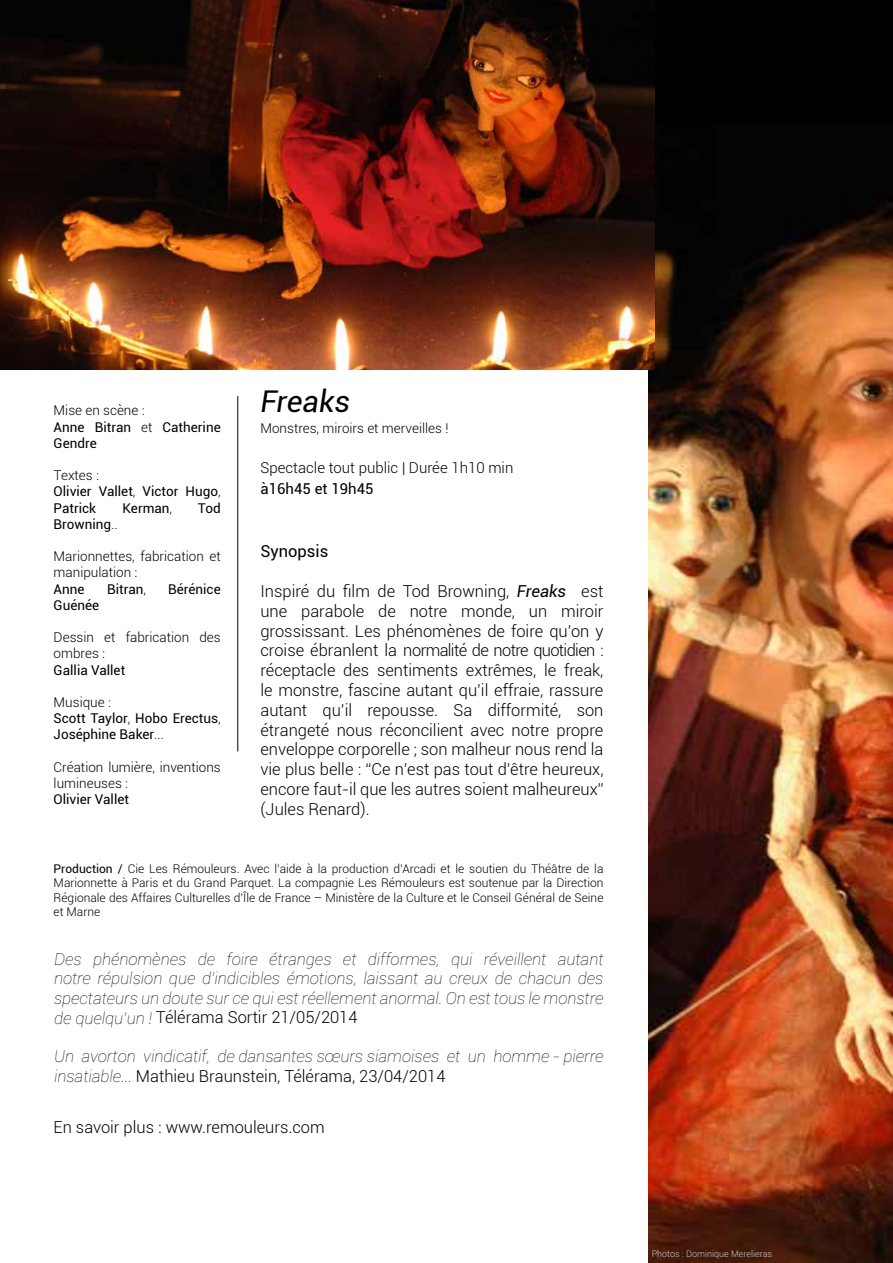
<style>
.page{position:relative;width:893px;height:1263px;background:#fff}
.page>*{position:absolute;margin:0;border:0;box-sizing:border-box;transform-origin:0 0}
.t1{font:italic 30px "Roboto";color:#000}
.t2{font:300 16.5px/19.8px "Roboto";color:#000;text-align:justify}
.t3{font:italic 100 16.5px/19.8px "Roboto";color:#000;text-align:justify}
.t4{font:16.5px "Roboto";color:#000}
.t5{font:300 15px "Roboto";color:#000}
.t6{font:15px "Roboto";color:#000}
.t7{font:13.5px/16.2px "Roboto";color:#000}
.t8{font:300 13.5px/16.2px "Roboto";color:#000}
.t9{font:300 12px/14.4px "Roboto";color:#000;text-align:justify}
.t10{font:300 9px "Roboto";color:#cbcbcb}
.s1{font-weight:300}
.s2{font-weight:400;font-style:italic}
.s3{font-weight:400}
.s4{font-weight:100;font-style:italic}
.s5{font-weight:300;font-style:normal}
</style>
<div class="page">
<div style="left:649px;top:0;width:244px;height:1263px;background:#000"></div>
<img style="left:648px;top:201px;width:245px;height:1062px">
<img style="left:0;top:0;width:655px;height:370px">
<hr style="left:237px;top:396px;width:1px;height:355px;background:#000">
<p class="t7" style="left:54px;top:402px;width:169px"><span class="s1">Mise en scène :<br></span>Anne Bitran <span class="s1">et</span> Catherine<br>Gendre</p>
<p class="t7" style="left:54px;top:467px;width:169px"><span class="s1">Textes :<br></span>Olivier Vallet<span class="s1">,</span> Victor Hugo<span class="s1">,<br></span>Patrick</p>
<p class="t7" style="left:123px;top:499px;width:51px">Kerman<span class="s1">,</span></p>
<p class="t7" style="left:198px;top:499px;width:24px">Tod</p>
<p class="t7" style="left:54px;top:515px;width:65px">Browning<span class="s1">..</span></p>
<p class="t8" style="left:54px;top:548px;width:169px">Marionnettes, fabrication et manipulation :</p>
<p class="t7" style="left:54px;top:580px;width:32px">Anne</p>
<p class="t7" style="left:107px;top:580px;width:40px">Bitran<span class="s1">,</span></p>
<p class="t7" style="left:168px;top:580px;width:54px">Bérénice</p>
<p class="t7" style="left:54px;top:596px;width:47px">Guénée</p>
<p class="t8" style="left:54px;top:629px;width:169px">Dessin et fabrication des ombres :</p>
<p class="t7" style="left:54px;top:661px;width:73px">Gallia Vallet</p>
<p class="t7" style="left:54px;top:694px;width:169px"><span class="s1">Musique :<br></span>Scott Taylor<span class="s1">,</span> Hobo Erectus<span class="s1">,<br></span>Joséphine Baker<span class="s1">...</span></p>
<p class="t8" style="left:54px;top:758px;width:169px">Création lumière, inventions lumineuses :</p>
<p class="t7" style="left:54px;top:791px;width:77px">Olivier Vallet</p>
<h1 class="t1" style="left:260px;top:380px;width:91px">Freaks</h1>
<p class="t8" style="left:260px;top:420px;width:189px">Monstres, miroirs et merveilles !</p>
<p class="t5" style="left:260px;top:457px;width:254px">Spectacle tout public | Durée 1h10 min</p>
<p class="t6" style="left:260px;top:479px;width:115px">à16h45 et 19h45</p>
<p class="t4" style="left:260px;top:540px;width:69px">Synopsis</p>
<p class="t2" style="left:260px;top:581px;width:345px">Inspiré du film de Tod Browning, <span class="s2">Freaks</span> est une parabole de notre monde, un miroir grossissant. Les phénomènes de foire qu’on y croise ébranlent la normalité de notre quotidien : réceptacle des sentiments extrêmes, le freak, le monstre, fascine autant qu’il effraie, rassure autant qu’il repousse. Sa difformité, son étrangeté nous réconcilient avec notre propre enveloppe corporelle ; son malheur nous rend la vie plus belle : “Ce n’est pas tout d’être heureux, encore faut-il que les autres soient malheureux” (Jules Renard).</p>
<p class="t9" style="left:54px;top:861px;width:551px"><span class="s3">Production /</span> Cie Les Rémouleurs. Avec l’aide à la production d’Arcadi et le soutien du Théâtre de la Marionnette à Paris et du Grand Parquet. La compagnie Les Rémouleurs est soutenue par la Direction Régionale des Affaires Culturelles d’Île de France – Ministère de la Culture et le Conseil Général de Seine et Marne</p>
<p class="t3" style="left:54px;top:948px;width:551px">Des phénomènes de foire étranges et difformes, qui réveillent autant notre répulsion que d’indicibles émotions, laissant au creux de chacun des spectateurs un doute sur ce qui est réellement anormal. On est tous le monstre</p>
<p class="t2" style="left:54px;top:1006px;width:305px"><span class="s4">de quelqu’un !</span> Télérama Sortir 21/05/2014</p>
<p class="t3" style="left:54px;top:1046px;width:551px">Un avorton vindicatif, de dansantes sœurs siamoises et un homme - pierre insatiable... <span class="s5">Mathieu Braunstein, Télérama, 23/04/2014</span></p>
<p class="t2" style="left:54px;top:1117px;width:273px">En savoir plus : www.remouleurs.com</p>
<p class="t10" style="left:652px;top:1248px;width:122px">Photos : Dominique Merelieras</p>
</div>
